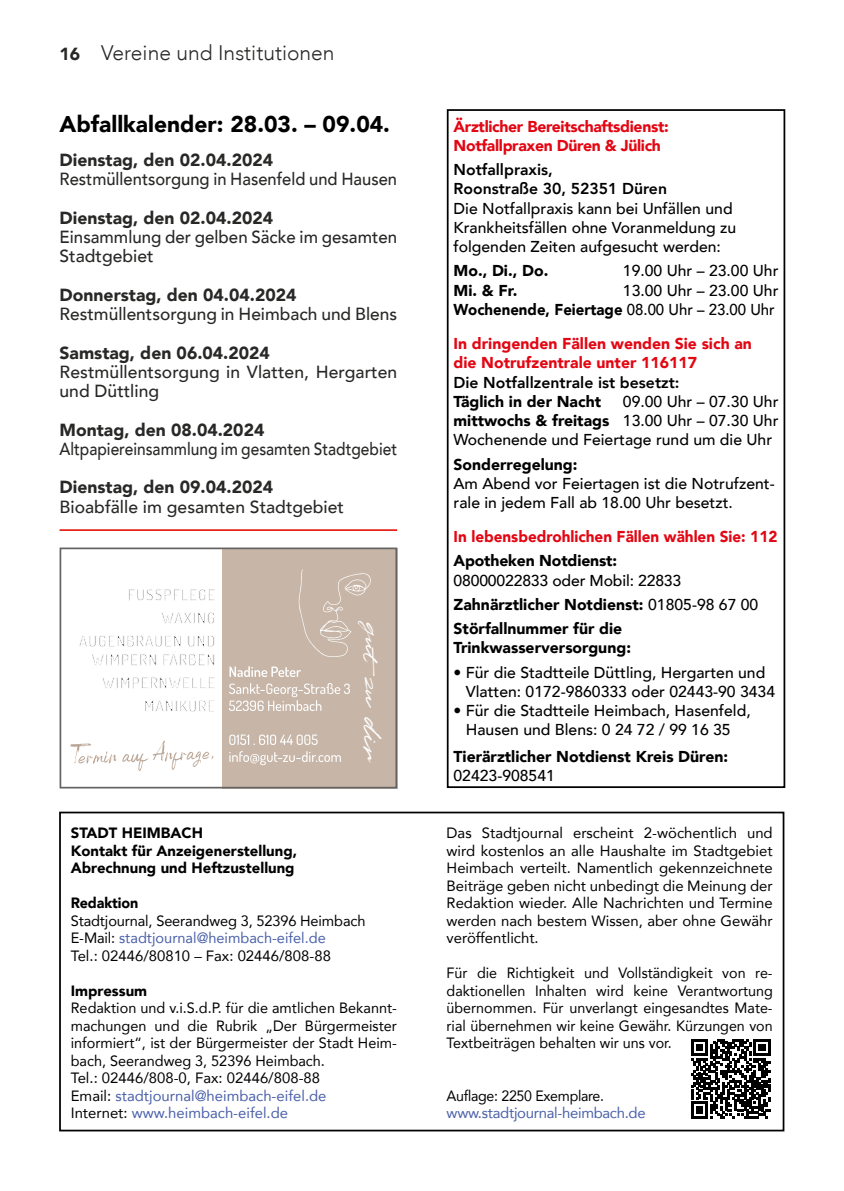
<style>
.page{position:relative;width:844px;height:1191px;background:#fff}
.page>*{position:absolute;margin:0;border:0;box-sizing:border-box;transform-origin:0 0}
.t1{font:26.07px "Quentin";color:#fff;scale:1.26 1}
.t2{font:900 22.75px "Avenir";color:#000}
.t3{font:300 21px "Avenir";color:#282827}
.t4{font:900 17.5px "Avenir";color:#282827}
.t5{font:500 17.5px/19.2px "Avenir";color:#282827}
.t6{font:500 17.5px/19.2px "Avenir";color:#282827;scale:.96 1}
.t7{font:500 17.5px "Avenir";color:#282827;scale:.89 1}
.t8{font:500 17.5px "Avenir";color:#282827;scale:.94 1}
.t9{font:500 15.75px/19.2px "Avenir";color:#000}
.t10{font:900 15.75px/24.2px "Avenir";color:#000}
.t11{font:900 15.75px/19.2px "Avenir";color:#e30613}
.t12{font:800 15.75px/19.2px "Avenir";color:#000}
.t13{font:900 15.75px/19.2px "Avenir";letter-spacing:-.02em;color:#e30613}
.t14{font:14.88px/17.5px "Avenir";color:#000}
.t15{font:14.88px/17.5px "Avenir";color:#000;text-align:justify;scale:.96 1}
.t16{font:900 14.88px/17.5px "Avenir";color:#000}
.t17{font:14.88px "Avenir";letter-spacing:-.02em;color:#4a60a9}
.t18{font:14.88px "Avenir";letter-spacing:-.02em;color:#000;scale:.95 1}
.t19{font:900 14.88px "Avenir";color:#000;scale:.96 1}
.s1{font-weight:900;font-size:17.5px}
.s2{color:#4a60a9}
.s3{font-weight:900}
.s4{font-weight:500}
</style>
<div class="page">
<div style="left:59px;top:811px;width:725px;height:320px;border:2px solid #000"></div>
<svg style="left:691px;top:1039px;width:79px;height:79px"></svg>
<div style="left:446px;top:109px;width:339px;height:679px;border:2px solid #000"></div>
<div style="left:222px;top:547px;width:175px;height:241px;background:#c7b6a8"></div>
<svg style="left:298px;top:569px;width:73px;height:88px"></svg>
<svg style="left:229px;top:751px;width:112px;height:14px"></svg>
<svg style="left:229px;top:734px;width:88px;height:11px"></svg>
<svg style="left:229px;top:683px;width:121px;height:28px"></svg>
<svg style="left:229px;top:666px;width:72px;height:11px"></svg>
<svg style="left:145px;top:700px;width:69px;height:12px"></svg>
<svg style="left:102px;top:677px;width:112px;height:11px"></svg>
<svg style="left:79px;top:635px;width:135px;height:31px"></svg>
<svg style="left:162px;top:612px;width:53px;height:12px"></svg>
<svg style="left:129px;top:589px;width:86px;height:12px"></svg>
<svg style="left:70px;top:740px;width:143px;height:31px"></svg>
<div style="left:60px;top:547px;width:337px;height:241px;border:2px solid #646363"></div>
<hr style="left:60px;top:529px;width:337px;height:2px;background:#e5231b">
<h3 class="t3" style="left:60px;top:40px;width:276px"><span class="s1">16</span> Vereine und Institutionen</h3>
<h2 class="t2" style="left:60px;top:104px;width:332px">Abfallkalender: 28.03. – 09.04.</h2>
<p class="t4" style="left:60px;top:145px;width:215px">Dienstag, den 02.04.2024</p>
<p class="t8" style="left:60px;top:164px;width:360px">Restmüllentsorgung in Hasenfeld und Hausen</p>
<p class="t4" style="left:60px;top:203px;width:215px">Dienstag, den 02.04.2024</p>
<p class="t6" style="left:60px;top:226px;width:353px">Einsammlung der gelben Säcke im gesamten<br>Stadtgebiet</p>
<p class="t4" style="left:60px;top:280px;width:238px">Donnerstag, den 04.04.2024</p>
<p class="t5" style="left:60px;top:303px;width:339px">Restmüllentsorgung in Heimbach und Blens</p>
<p class="t4" style="left:60px;top:337px;width:212px">Samstag, den 06.04.2024</p>
<p class="t5" style="left:60px;top:361px;width:339px">Restmüllentsorgung in Vlatten, Hergarten und Düttling</p>
<p class="t4" style="left:60px;top:414px;width:206px">Montag, den 08.04.2024</p>
<p class="t7" style="left:60px;top:434px;width:381px">Altpapiereinsammlung im gesamten Stadtgebiet</p>
<p class="t4" style="left:60px;top:472px;width:215px">Dienstag, den 09.04.2024</p>
<p class="t5" style="left:60px;top:496px;width:286px">Bioabfälle im gesamten Stadtgebiet</p>
<h1 class="t1" style="left:389px;top:624px;width:114px;rotate:90deg">gutzu dir</h1>
<p class="t16" style="left:71px;top:824px;width:228px">STADT HEIMBACH<br>Kontakt für Anzeigenerstellung,<br>Abrechnung und Heftzustellung</p>
<p class="t19" style="left:71px;top:890px;width:72px">Redaktion</p>
<p class="t14" style="left:71px;top:911px;width:296px">Stadtjournal, Seerandweg 3, 52396 Heimbach<br>E-Mail: <span class="s2">stadtjournal@heimbach-eifel.de<br></span>Tel.: 02446/80810 – Fax: 02446/808-88</p>
<p class="t16" style="left:71px;top:981px;width:78px">Impressum</p>
<p class="t14" style="left:71px;top:999px;width:327px">Redaktion und v.i.S.d.P. für die amtlichen Bekannt--- machungen und die Rubrik „Der Bürgermeister informiert“, ist der Bürgermeister der Stadt Heim&shy;bach, Seerandweg 3, 52396 Heimbach.<br>Tel.: 02446/808-0, Fax: 02446/808-88<br>Email: <span class="s2">stadtjournal@heimbach-eifel.de<br></span>Internet: <span class="s2">www.heimbach-eifel.de</span></p>
<p class="t13" style="left:453px;top:116px;width:217px">Ärztlicher Bereitschaftsdienst:<br>Notfallpraxen Düren &amp; Jülich</p>
<p class="t12" style="left:453px;top:160px;width:215px">Notfallpraxis,<br>Roonstraße 30, 52351 Düren</p>
<p class="t9" style="left:453px;top:198px;width:284px">Die Notfallpraxis kann bei Unfällen und<br>Krankheitsfällen ohne Voranmeldung zu folgenden Zeiten aufgesucht werden:</p>
<p class="t10" style="left:453px;top:258px;width:96px">Mo., Di., Do.</p>
<p class="t9" style="left:622px;top:260px;width:157px">19.00 Uhr – 23.00 Uhr</p>
<p class="t10" style="left:453px;top:278px;width:65px">Mi. &amp; Fr.</p>
<p class="t9" style="left:453px;top:280px;width:326px;text-align:right">13.00 Uhr – 23.00 Uhr<br><span class="s3">Wochenende, Feiertage</span> 08.00 Uhr – 23.00 Uhr</p>
<p class="t11" style="left:453px;top:333px;width:300px">In dringenden Fällen wenden Sie sich an die Notrufzentrale unter 116117</p>
<p class="t12" style="left:453px;top:372px;width:227px">Die Notfallzentrale ist besetzt:</p>
<p class="t10" style="left:453px;top:389px;width:149px">Täglich in der Nacht</p>
<p class="t9" style="left:453px;top:391px;width:326px;text-align:justify;text-indent:169px">09.00 Uhr – 07.30 Uhr <span class="s3">mittwochs &amp; freitags</span> 13.00 Uhr – 07.30 Uhr Wochenende und Feiertage rund um die Uhr</p>
<p class="t10" style="left:453px;top:451px;width:125px">Sonderregelung:</p>
<p class="t9" style="left:453px;top:473px;width:322px">Am Abend vor Feiertagen ist die Notrufzent&shy;rale in jedem Fall ab 18.00 Uhr besetzt.</p>
<p class="t11" style="left:453px;top:526px;width:325px">In lebensbedrohlichen Fällen wählen Sie: 112</p>
<p class="t10" style="left:453px;top:548px;width:165px">Apotheken Notdienst:</p>
<p class="t10" style="left:453px;top:567px;width:306px"><span class="s4">08000022833 oder Mobil: 22833<br></span>Zahnärztlicher Notdienst: <span class="s4">01805-98 67 00<br></span>Störfallnummer für die</p>
<p class="t10" style="left:453px;top:635px;width:179px">Trinkwasserversorgung:</p>
<p class="t9" style="left:465px;top:661px;width:311px;text-indent:-12px">• Für die Stadtteile Düttling, Hergarten und<br>Vlatten: 0172-9860333 oder 02443-90 3434</p>
<p class="t9" style="left:453px;top:700px;width:298px;text-align:center">• Für die Stadtteile Heimbach, Hasenfeld,<br>Hausen und Blens: 0 24 72 / 99 16 35</p>
<p class="t10" style="left:453px;top:744px;width:276px">Tierärztlicher Notdienst Kreis Düren:</p>
<p class="t9" style="left:453px;top:765px;width:103px">02423-908541</p>
<p class="t14" style="left:446px;top:824px;width:327px;text-align:justify">Das Stadtjournal erscheint 2-wöchentlich und wird kostenlos an alle Haushalte im Stadtgebiet Heimbach verteilt. Namentlich gekennzeichnete Beiträge geben nicht unbedingt die Meinung der Redaktion wieder. Alle Nachrichten und Termine werden nach bestem Wissen, aber ohne Gewähr veröffentlicht.</p>
<p class="t15" style="left:446px;top:964px;width:341px">Für die Richtigkeit und Vollständigkeit von re&shy;daktionellen Inhalten wird keine Verantwortung übernommen. Für unverlangt eingesandtes Mate&shy;rial übernehmen wir keine Gewähr. Kürzungen von Textbeiträgen behalten wir uns vor.</p>
<p class="t18" style="left:446px;top:1083px;width:167px">Auflage: 2250 Exemplare.</p>
<p class="t17" style="left:446px;top:1101px;width:200px">www.stadtjournal-heimbach.de</p>
</div>
